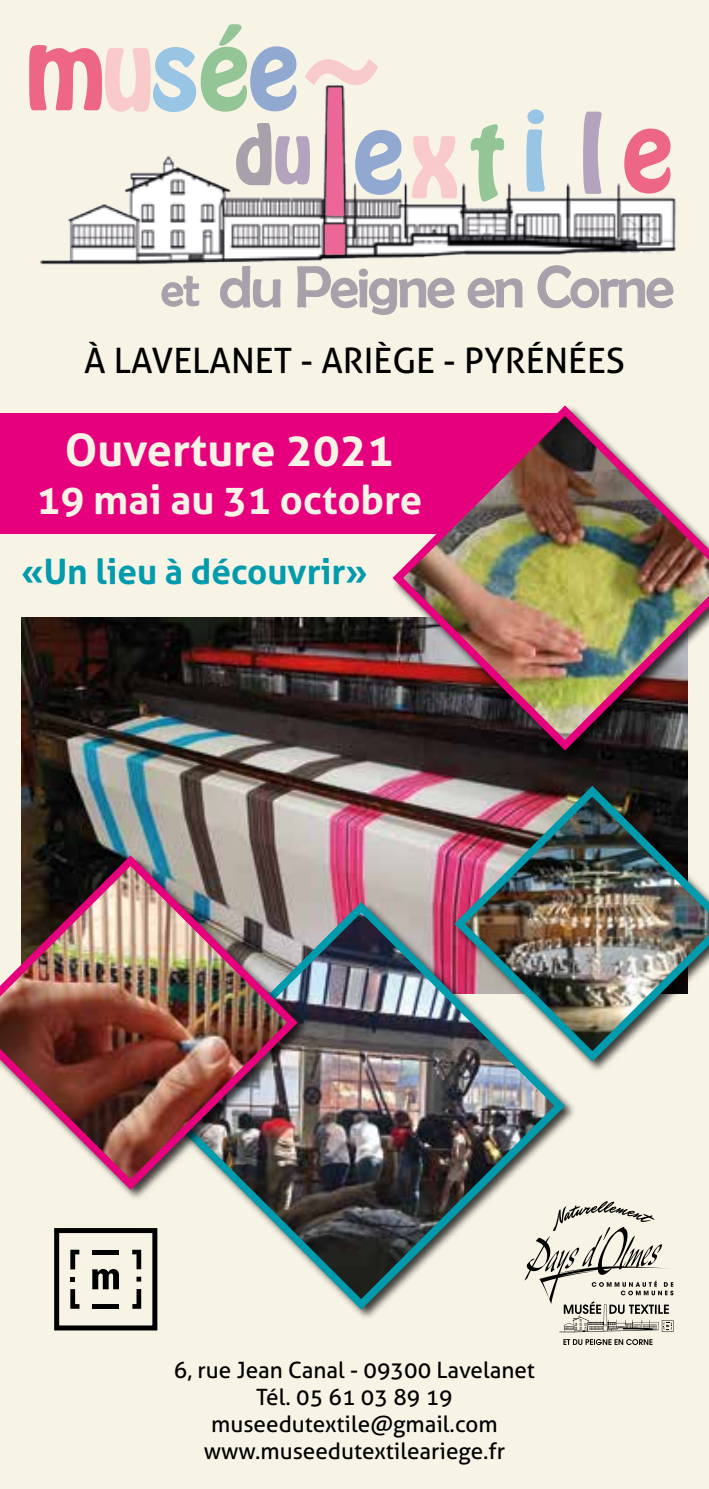
<style>
.page{position:relative;width:709px;height:1489px;background:#fff}
.page>*{position:absolute;margin:0;border:0;box-sizing:border-box;transform-origin:0 0}
.t1{font:700 45px "Aller";color:#f7f4e6}
.t2{font:700 40px "Aller";color:#f7f4e6}
.t3{font:35px "Aller";color:#000}
.t4{font:700 35px "Aller";color:#009bac}
.t5{font:22.5px/27px "Aller";color:#000;text-align:center}
</style>
<div class="page">
<div style="left:0;top:0;width:709px;height:1488px;background:#f7f4e6"></div>
<img style="left:21px;top:617px;width:666px;height:279px">
<img style="left:40px;top:182px;width:636px;height:121px">
<svg style="left:220px;top:265px;width:453px;height:50px"></svg>
<svg style="left:29px;top:24px;width:373px;height:232px"></svg>
<svg style="left:411px;top:136px;width:47px;height:63px"></svg>
<svg style="left:470px;top:124px;width:35px;height:78px"></svg>
<svg style="left:525px;top:109px;width:20px;height:84px"></svg>
<svg style="left:581px;top:111px;width:21px;height:84px"></svg>
<svg style="left:623px;top:128px;width:48px;height:66px"></svg>
<svg style="left:161px;top:275px;width:39px;height:32px"></svg>
<img style="left:449px;top:780px;width:260px;height:286px">
<div style="left:155px;top:900px;width:422px;height:421px;background:#000;opacity:.75"></div>
<img style="left:155px;top:896px;width:415px;height:418px">
<div style="left:0;top:853px;width:309px;height:347px;background:#000;opacity:.75"></div>
<img style="left:0;top:850px;width:303px;height:344px">
<div style="left:0;top:413px;width:565px;height:121px;background:#e6007d"></div>
<img style="left:387px;top:405px;width:322px;height:350px">
<svg style="left:563px;top:1339px;width:89px;height:5px"></svg>
<svg style="left:524px;top:1200px;width:149px;height:132px"></svg>
<div style="left:54px;top:1227px;width:103px;height:103px;border:5px solid #000"></div>
<svg style="left:92px;top:1269px;width:27px;height:20px"></svg>
<svg style="left:70px;top:1249px;width:9px;height:20px"></svg>
<svg style="left:70px;top:1277px;width:5px;height:4px"></svg>
<svg style="left:70px;top:1289px;width:9px;height:19px"></svg>
<div style="left:93px;top:1303px;width:26px;height:5px;background:#000"></div>
<svg style="left:132px;top:1289px;width:9px;height:19px"></svg>
<svg style="left:136px;top:1276px;width:5px;height:5px"></svg>
<svg style="left:132px;top:1249px;width:9px;height:20px"></svg>
<div style="left:93px;top:1249px;width:26px;height:5px;background:#000"></div>
<h3 class="t3" style="left:84px;top:339px;width:542px">À LAVELANET - ARIÈGE - PYRÉNÉES</h3>
<h1 class="t1" style="left:65px;top:422px;width:330px">Ouverture 2021</h1>
<h2 class="t2" style="left:36px;top:475px;width:387px">19 mai au 31 octobre</h2>
<h3 class="t4" style="left:21px;top:550px;width:348px">« Un lieu à découvrir »</h3>
<p class="t5" style="left:174px;top:1356px;width:362px">6, rue Jean Canal - 09300 Lavelanet<br>Tél. 05 61 03 89 19 museedutextile@gmail.com www.museedutextileariege.fr</p>
</div>
